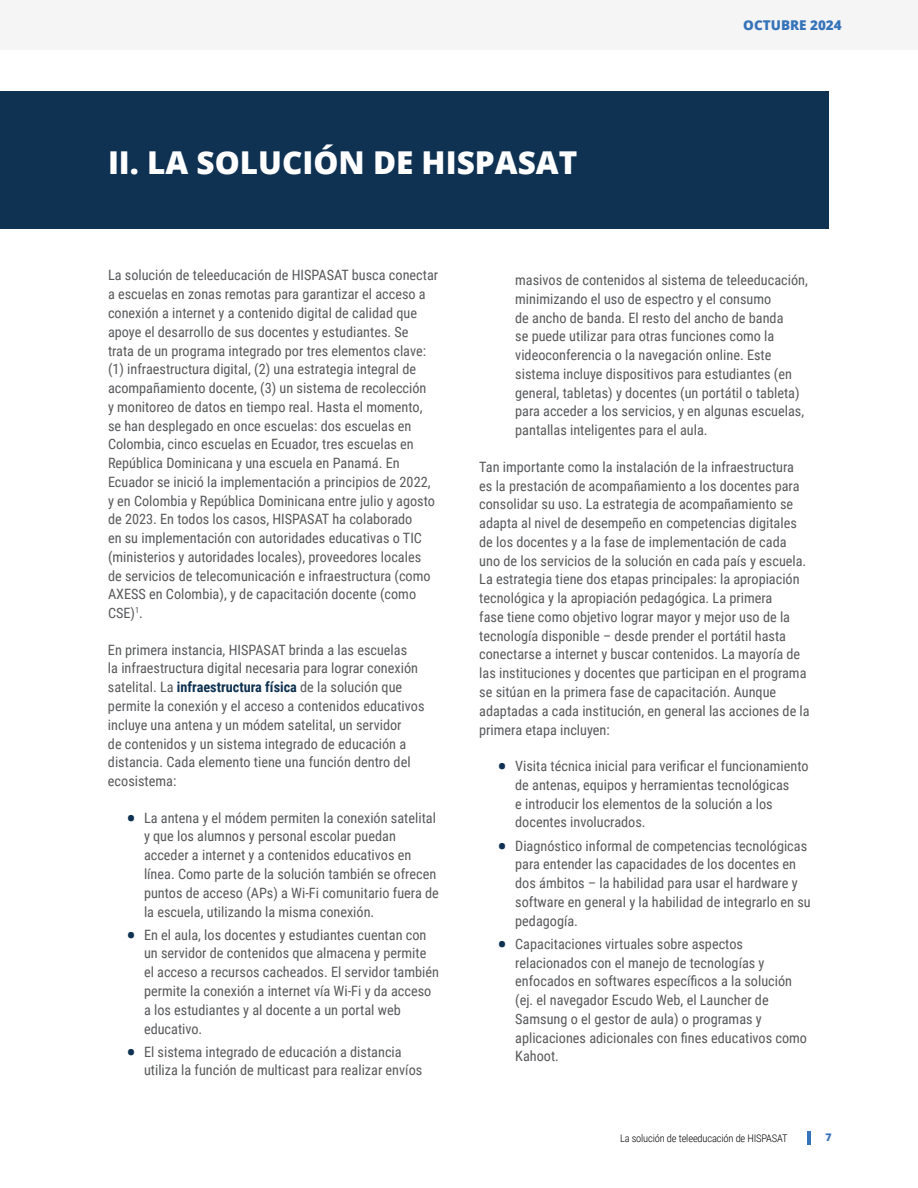
<style>
.page{position:relative;width:918px;height:1188px;background:#fff}
.page>*{position:absolute;margin:0;border:0;box-sizing:border-box;transform-origin:0 0}
.t1{font:800 31.5px "Open Sans";color:#fff}
.t2{font:14.25px/18.8px "Roboto Condensed";color:#58595b}
.t3{font:800 13.5px "Open Sans";color:#3674ba}
.t4{font:300 10.5px "Roboto Condensed";letter-spacing:-.015em;color:#000}
.t5{font:800 10.5px "Open Sans";color:#3674ba}
.s1{font-weight:700;color:#0f3252}
.s2{font-size:30px;color:#0f3252}
</style>
<div class="page">
<div style="left:0;top:0;width:918px;height:50px;background:#f5f5f5"></div>
<hr style="left:808px;top:1131px;width:3px;height:14px;background:#3674ba">
<div style="left:1px;top:91px;width:828px;height:138px;background:#0f3252"></div>
<h1 class="t1" style="left:108px;top:138px;width:471px">II. LA SOLUCIÓN DE HISPASAT</h1>
<p class="t3" style="left:743px;top:15px;width:100px">OCTUBRE 2024</p>
<p class="t2" style="left:108px;top:266px;width:332px">La solución de teleeducación de HISPASAT busca conectar a escuelas en zonas remotas para garantizar el acceso a conexión a internet y a contenido digital de calidad que apoye el desarrollo de sus docentes y estudiantes. Se trata de un programa integrado por tres elementos clave: (1) infraestructura digital, (2) una estrategia integral de acompañamiento docente, (3) un sistema de recolección<br>y monitoreo de datos en tiempo real. Hasta el momento, se han desplegado en once escuelas: dos escuelas en Colombia, cinco escuelas en Ecuador, tres escuelas en República Dominicana y una escuela en Panamá. En Ecuador se inició la implementación a principios de 2022, y en Colombia y República Dominicana entre julio y agosto de 2023. En todos los casos, HISPASAT ha colaborado<br>en su implementación con autoridades educativas o TIC (ministerios y autoridades locales), proveedores locales de servicios de telecomunicación e infraestructura (como AXESS en Colombia), y de capacitación docente (como CSE)<sup>1</sup>.</p>
<p class="t2" style="left:108px;top:640px;width:318px">En primera instancia, HISPASAT brinda a las escuelas<br>la infraestructura digital necesaria para lograr conexión satelital. La <span class="s1">infraestructura física</span> de la solución que permite la conexión y el acceso a contenidos educativos incluye una antena y un módem satelital, un servidor<br>de contenidos y un sistema integrado de educación a distancia. Cada elemento tiene una función dentro del ecosistema:</p>
<p class="t2" style="left:144px;top:808px;width:296px;text-indent:-18px"><span class="s2">•</span> La antena y el módem permiten la conexión satelital y que los alumnos y personal escolar puedan acceder a internet y a contenidos educativos en línea. Como parte de la solución también se ofrecen puntos de acceso (APs) a Wi-Fi comunitario fuera de la escuela, utilizando la misma conexión.</p>
<p class="t2" style="left:144px;top:925px;width:297px;text-indent:-18px"><span class="s2">•</span> En el aula, los docentes y estudiantes cuentan con un servidor de contenidos que almacena y permite el acceso a recursos cacheados. El servidor también permite la conexión a internet vía Wi-Fi y da acceso a los estudiantes y al docente a un portal web educativo.</p>
<p class="t2" style="left:144px;top:1042px;width:280px;text-indent:-18px"><span class="s2">•</span> El sistema integrado de educación a distancia utiliza la función de multicast para realizar envíos</p>
<p class="t2" style="left:515px;top:270px;width:294px">masivos de contenidos al sistema de teleeducación, minimizando el uso de espectro y el consumo<br>de ancho de banda. El resto del ancho de banda<br>se puede utilizar para otras funciones como la videoconferencia o la navegación online. Este sistema incluye dispositivos para estudiantes (en general, tabletas) y docentes (un portátil o tableta) para acceder a los servicios, y en algunas escuelas, pantallas inteligentes para el aula.</p>
<p class="t2" style="left:479px;top:457px;width:332px">Tan importante como la instalación de la infraestructura es la prestación de acompañamiento a los docentes para consolidar su uso. La estrategia de acompañamiento se adapta al nivel de desempeño en competencias digitales de los docentes y a la fase de implementación de cada uno de los servicios de la solución en cada país y escuela.<br>La estrategia tiene dos etapas principales: la apropiación tecnológica y la apropiación pedagógica. La primera<br>fase tiene como objetivo lograr mayor y mejor uso de la tecnología disponible – desde prender el portátil hasta conectarse a internet y buscar contenidos. La mayoría de las instituciones y docentes que participan en el programa se sitúan en la primera fase de capacitación. Aunque adaptadas a cada institución, en general las acciones de la primera etapa incluyen:</p>
<p class="t2" style="left:515px;top:756px;width:295px;text-indent:-18px"><span class="s2">•</span> Visita técnica inicial para verificar el funcionamiento de antenas, equipos y herramientas tecnológicas<br>e introducir los elementos de la solución a los docentes involucrados.</p>
<p class="t2" style="left:515px;top:836px;width:297px;text-indent:-18px"><span class="s2">•</span> Diagnóstico informal de competencias tecnológicas para entender las capacidades de los docentes en dos ámbitos – la habilidad para usar el hardware y software en general y la habilidad de integrarlo en su pedagogía.</p>
<p class="t2" style="left:515px;top:934px;width:293px;text-indent:-18px"><span class="s2">•</span> Capacitaciones virtuales sobre aspectos relacionados con el manejo de tecnologías y enfocados en softwares específicos a la solución (ej. el navegador Escudo Web, el Launcher de Samsung o el gestor de aula) o programas y aplicaciones adicionales con fines educativos como Kahoot.</p>
<p class="t4" style="left:620px;top:1130px;width:169px">La solución de teleeducación de HISPASAT</p>
<p class="t5" style="left:826px;top:1129px;width:8px">7</p>
</div>
